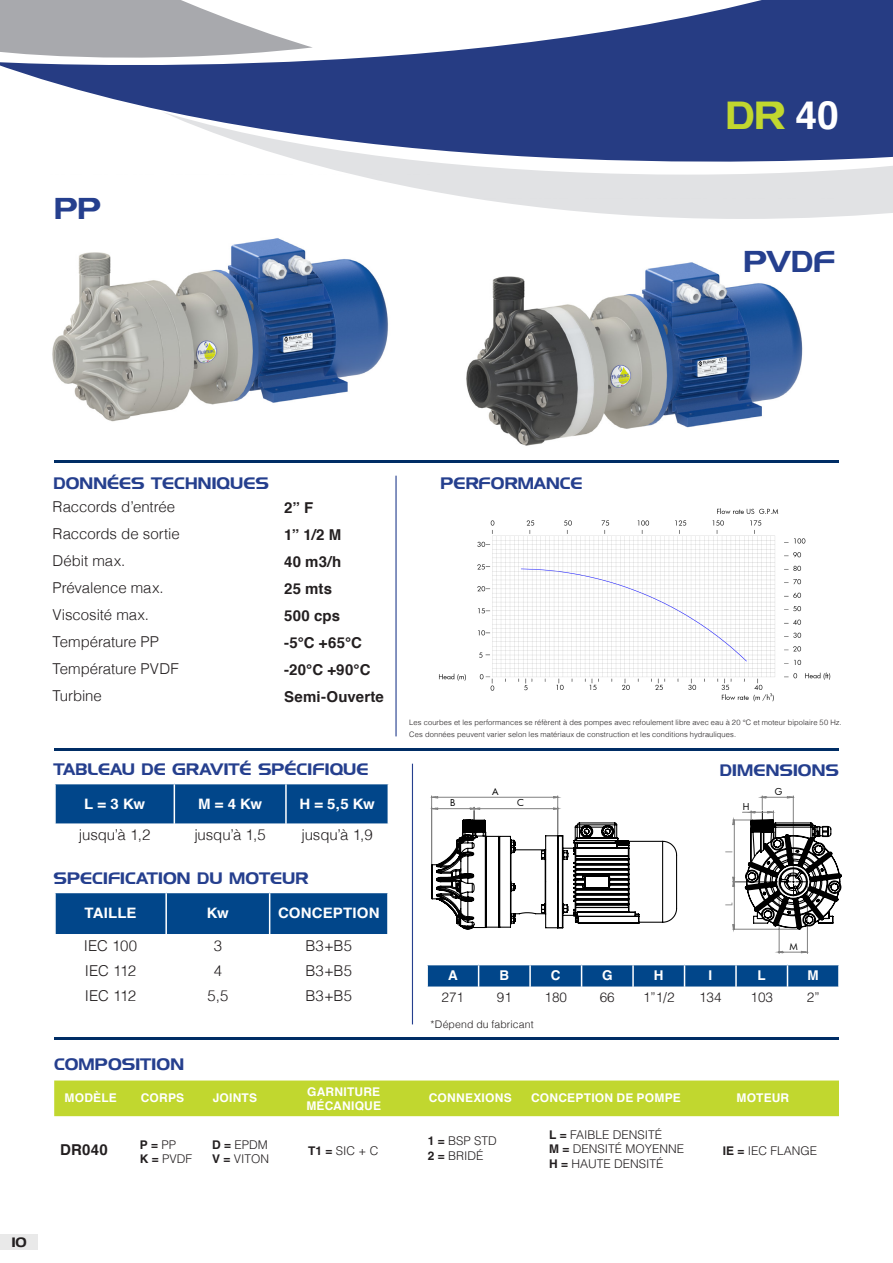
<style>
.page{position:relative;width:893px;height:1263px;background:#fff}
.page>*{position:absolute;margin:0;border:0;box-sizing:border-box;transform-origin:0 0}
.t1{font:39px "Denmark";color:#c1d72f}
.t2{font:30px "Denmark";letter-spacing:-.005em;color:#253f8e}
.t3{font:16.5px "Denmark";letter-spacing:.005em;color:#253f8e}
.t4{font:300 15px "Helvetica";letter-spacing:-.005em;color:#231f20}
.t5{font:700 15px "Helvetica";letter-spacing:.015em;color:#231f20}
.t6{font:700 14.4px "Helvetica";letter-spacing:.005em;color:#fff;scale:1.04 1}
.t7{font:300 13.5px "Helvetica LT Std";color:#231f20}
.t8{font:700 13.5px "Helvetica LT Std";color:#fff}
.t9{font:13.5px "Denmark";color:#231f20}
.t10{font:300 12px "Helvetica LT Std";color:#231f20}
.t11{font:700 12px "Helvetica";letter-spacing:.02em;color:#fff}
.t12{font:700 12px "Helvetica LT Std";color:#231f20}
.t13{font:300 10.5px "Helvetica";letter-spacing:.01em;color:#231f20}
.t14{font:9.3px "Futura";color:#000}
.t15{font:9.3px "Futura";color:#808080}
.t16{font:300 7.5px "Helvetica";letter-spacing:.015em;color:#231f20}
.s1{font-family:"Helvetica";font-weight:700;color:#fff}
.s2{font-weight:300}
.s3{font-weight:700}
</style>
<div class="page">
<img style="left:439px;top:508px;width:392px;height:194px">
<svg style="left:7px;top:0;width:886px;height:112px;fill:#263c83"></svg>
<svg style="left:166px;top:112px;width:727px;height:105px"></svg>
<svg style="left:0;top:0;width:313px;height:68px"></svg>
<hr style="left:54px;top:1037px;width:785px;height:3px;background:#002d65">
<hr style="left:54px;top:460px;width:785px;height:2px;background:#002d65">
<div style="left:0;top:1234px;width:38px;height:16px;background:#e9e9e9"></div>
<hr style="left:395px;top:476px;width:2px;height:260px;background:#253f8e">
<hr style="left:412px;top:764px;width:1px;height:260px;background:#253f8e">
<hr style="left:54px;top:748px;width:785px;height:2px;background:#002d65">
<svg style="left:55px;top:892px;width:333px;height:42px;background:#0c4e8f"></svg>
<svg style="left:55px;top:784px;width:334px;height:40px;background:#0a4c8e"></svg>
<img style="left:52px;top:174px;width:377px;height:248px">
<img style="left:465px;top:199px;width:370px;height:247px">
<svg style="left:427px;top:964px;width:412px;height:23px;background:#1b5996"></svg>
<svg style="left:431px;top:796px;width:377px;height:157px"></svg>
<svg style="left:733px;top:796px;width:75px;height:21px"></svg>
<svg style="left:431px;top:817px;width:411px;height:129px"></svg>
<div style="left:54px;top:1080px;width:785px;height:37px;background:#c1d72f"></div>
<p class="t2" style="left:54px;top:191px;width:49px">PP</p>
<p class="t1" style="left:726px;top:92px;width:115px">DR <span class="s1">40</span></p>
<p class="t2" style="left:744px;top:244px;width:93px">PVDF</p>
<p class="t3" style="left:54px;top:473px;width:217px">DONNÉES TECHNIQUES</p>
<p class="t3" style="left:440px;top:473px;width:143px">PERFORMANCE</p>
<p class="t4" style="left:53px;top:495px;width:124px">Raccords d’entrée</p>
<p class="t4" style="left:53px;top:522px;width:129px">Raccords de sortie</p>
<p class="t4" style="left:53px;top:549px;width:74px">Débit max.</p>
<p class="t4" style="left:53px;top:576px;width:112px">Prévalence max.</p>
<p class="t4" style="left:53px;top:603px;width:98px">Viscosité max.</p>
<p class="t4" style="left:53px;top:630px;width:108px">Température PP</p>
<p class="t4" style="left:53px;top:657px;width:128px">Température PVDF</p>
<p class="t4" style="left:53px;top:684px;width:51px">Turbine</p>
<p class="t5" style="left:284px;top:498px;width:31px">2” F</p>
<p class="t5" style="left:284px;top:525px;width:59px">1” 1/2 M</p>
<p class="t5" style="left:284px;top:552px;width:59px">40 m3/h</p>
<p class="t5" style="left:284px;top:579px;width:49px">25 mts</p>
<p class="t5" style="left:284px;top:606px;width:57px">500 cps</p>
<p class="t5" style="left:284px;top:633px;width:79px">-5°C +65°C</p>
<p class="t5" style="left:284px;top:660px;width:88px">-20°C +90°C</p>
<p class="t5" style="left:284px;top:687px;width:101px">Semi-Ouverte</p>
<p class="t3" style="left:54px;top:759px;width:316px">TABLEAU DE GRAVITÉ SPÉCIFIQUE</p>
<h3 class="t6" style="left:84px;top:794px;width:60px">L = 3 Kw</h3>
<h3 class="t6" style="left:198px;top:794px;width:63px">M = 4 Kw</h3>
<h3 class="t6" style="left:299px;top:794px;width:74px">H = 5,5 Kw</h3>
<h3 class="t4" style="left:79px;top:823px;width:73px">jusqu’à 1,2</h3>
<h3 class="t4" style="left:194px;top:823px;width:73px">jusqu’à 1,5</h3>
<h3 class="t4" style="left:301px;top:823px;width:73px">jusqu’à 1,9</h3>
<p class="t3" style="left:54px;top:868px;width:256px">SPECIFICATION DU MOTEUR</p>
<h3 class="t6" style="left:85px;top:903px;width:52px">TAILLE</h3>
<h3 class="t6" style="left:207px;top:903px;width:23px">Kw</h3>
<h3 class="t6" style="left:278px;top:903px;width:99px">CONCEPTION</h3>
<h3 class="t4" style="left:84px;top:933px;width:55px">IEC 100</h3>
<h3 class="t4" style="left:214px;top:933px;width:10px">3</h3>
<h3 class="t4" style="left:305px;top:933px;width:48px">B3+B5</h3>
<h3 class="t4" style="left:85px;top:959px;width:53px">IEC 112</h3>
<h3 class="t4" style="left:214px;top:959px;width:10px">4</h3>
<h3 class="t4" style="left:305px;top:959px;width:48px">B3+B5</h3>
<h3 class="t4" style="left:85px;top:984px;width:53px">IEC 112</h3>
<h3 class="t4" style="left:207px;top:984px;width:22px">5,5</h3>
<h3 class="t4" style="left:305px;top:984px;width:48px">B3+B5</h3>
<p class="t3" style="left:54px;top:1055px;width:131px">COMPOSITION</p>
<p class="t11" style="left:65px;top:1090px;width:54px">MODÈLE</p>
<p class="t11" style="left:141px;top:1090px;width:45px">CORPS</p>
<p class="t11" style="left:213px;top:1090px;width:46px">JOINTS</p>
<p class="t5" style="left:60px;top:1140px;width:49px">DR040</p>
<p class="t12" style="left:140px;top:1137px;width:38px">P = <span class="s2">PP</span></p>
<p class="t10" style="left:140px;top:1151px;width:54px"><span class="s3">K =</span> PVDF</p>
<p class="t10" style="left:212px;top:1137px;width:57px"><span class="s3">D =</span> EPDM</p>
<p class="t10" style="left:212px;top:1151px;width:59px"><span class="s3">V =</span> VITON</p>
<p class="t11" style="left:307px;top:1084px;width:74px">GARNITURE</p>
<p class="t11" style="left:306px;top:1098px;width:76px">MÉCANIQUE</p>
<p class="t10" style="left:308px;top:1143px;width:72px"><span class="s3">T1 =</span> SIC + C</p>
<p class="t16" style="left:409px;top:716px;width:434px">Les courbes et les performances se réfèrent à des pompes avec refoulement libre avec eau à 20 °C et moteur bipolaire 50 Hz.</p>
<p class="t16" style="left:409px;top:728px;width:328px">Ces données peuvent varier selon les matériaux de construction et les conditions hydrauliques.</p>
<p class="t14" style="left:492px;top:785px;width:8px">A</p>
<p class="t3" style="left:720px;top:760px;width:121px">DIMENSIONS</p>
<p class="t14" style="left:775px;top:785px;width:9px">G</p>
<p class="t14" style="left:450px;top:797px;width:7px">B</p>
<p class="t14" style="left:517px;top:797px;width:8px">C</p>
<p class="t14" style="left:743px;top:800px;width:8px">H</p>
<p class="t15" style="left:723px;top:852px;width:4px;rotate:-90deg">I</p>
<p class="t15" style="left:723px;top:905px;width:5px;rotate:-90deg">L</p>
<p class="t14" style="left:789px;top:941px;width:10px">M</p>
<p class="t8" style="left:448px;top:967px;width:11px">A</p>
<p class="t8" style="left:499px;top:967px;width:11px">B</p>
<p class="t8" style="left:551px;top:967px;width:11px">C</p>
<p class="t8" style="left:602px;top:967px;width:12px">G</p>
<p class="t8" style="left:654px;top:967px;width:11px">H</p>
<p class="t8" style="left:708px;top:967px;width:5px">I</p>
<p class="t8" style="left:758px;top:967px;width:10px">L</p>
<p class="t8" style="left:808px;top:967px;width:13px">M</p>
<p class="t7" style="left:442px;top:989px;width:24px">271</p>
<p class="t7" style="left:497px;top:989px;width:17px">91</p>
<p class="t7" style="left:545px;top:989px;width:24px">180</p>
<p class="t7" style="left:600px;top:989px;width:17px">66</p>
<p class="t7" style="left:643px;top:989px;width:33px">1”1/2</p>
<p class="t7" style="left:699px;top:989px;width:24px">134</p>
<p class="t7" style="left:750px;top:989px;width:24px">103</p>
<p class="t7" style="left:807px;top:989px;width:14px">2”</p>
<p class="t13" style="left:431px;top:1016px;width:105px">*Dépend du fabricant</p>
<p class="t11" style="left:429px;top:1090px;width:85px">CONNEXIONS</p>
<p class="t11" style="left:531px;top:1090px;width:151px">CONCEPTION DE POMPE</p>
<p class="t11" style="left:736px;top:1090px;width:54px">MOTEUR</p>
<p class="t10" style="left:549px;top:1127px;width:115px"><span class="s3">L =</span> FAIBLE DENSITÉ</p>
<p class="t10" style="left:549px;top:1142px;width:136px"><span class="s3">M =</span> DENSITÉ MOYENNE</p>
<p class="t10" style="left:549px;top:1156px;width:116px"><span class="s3">H =</span> HAUTE DENSITÉ</p>
<p class="t10" style="left:428px;top:1133px;width:71px"><span class="s3">1 =</span> BSP STD</p>
<p class="t10" style="left:428px;top:1148px;width:57px"><span class="s3">2 =</span> BRIDÉ</p>
<p class="t10" style="left:723px;top:1143px;width:96px"><span class="s3">IE =</span> IEC FLANGE</p>
<h3 class="t9" style="left:12px;top:1234px;width:16px">10</h3>
</div>
